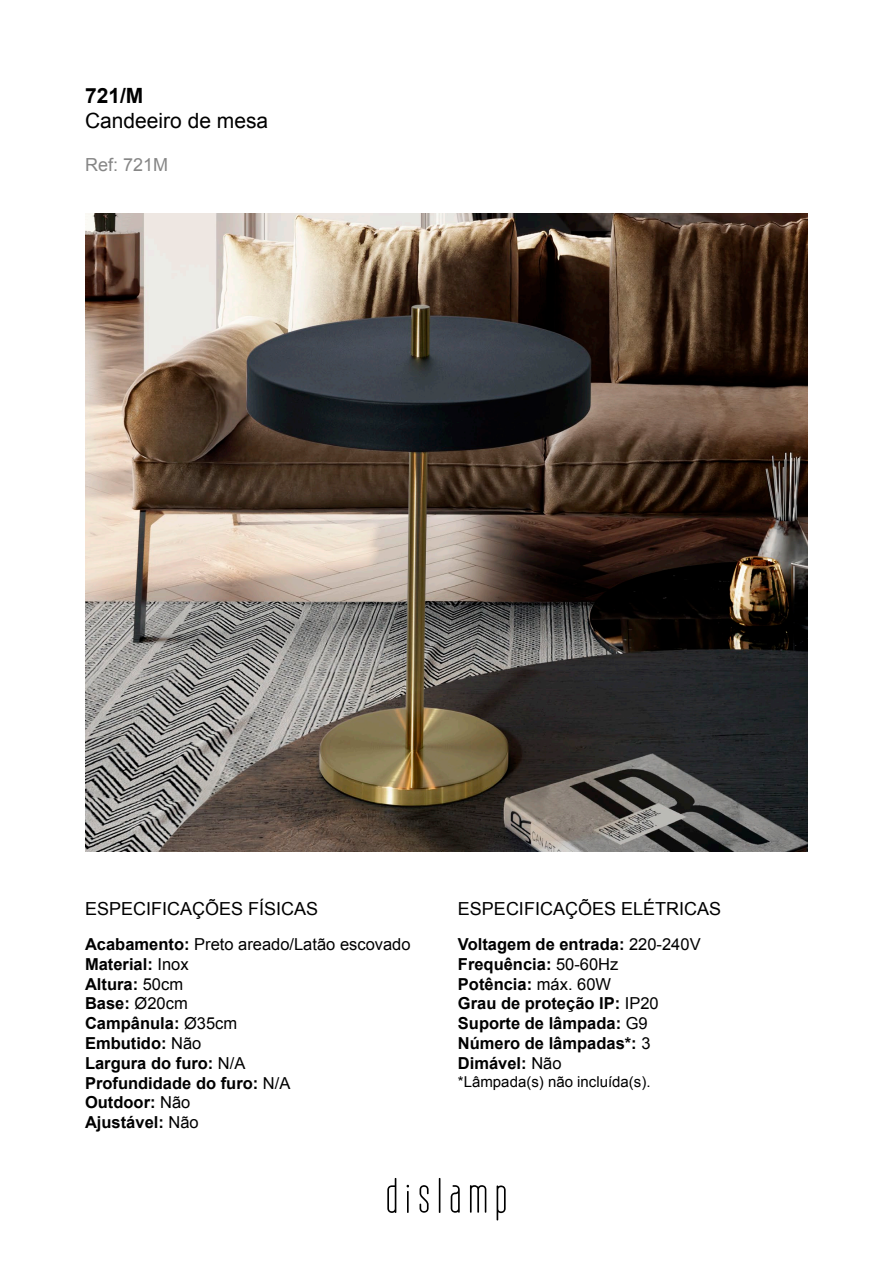
<style>
.page{position:relative;width:893px;height:1263px;background:#fff}
.page>*{position:absolute;margin:0;border:0;box-sizing:border-box;transform-origin:0 0}
.t1{font:21px "Arial";color:#000}
.t2{font:700 21px "Arial";color:#000}
.t3{font:18px "Arial";color:#000}
.t4{font:18px "Arial";color:#868686}
.t5{font:700 16.5px/19.8px "Arial";color:#000}
.t6{font:15px "Arial";color:#000}
.s1{font-weight:400}
</style>
<div class="page">
<img style="left:85px;top:214px;width:723px;height:638px">
<svg style="left:387px;top:1178px;width:9px;height:35px"></svg>
<hr style="left:407px;top:1191px;width:2px;height:22px;background:#000">
<svg style="left:420px;top:1185px;width:9px;height:28px"></svg>
<hr style="left:439px;top:1178px;width:1px;height:35px;background:#000">
<svg style="left:451px;top:1185px;width:9px;height:28px"></svg>
<svg style="left:470px;top:1185px;width:16px;height:28px"></svg>
<svg style="left:497px;top:1185px;width:9px;height:35px"></svg>
<p class="t2" style="left:85px;top:82px;width:60px">721/M</p>
<p class="t1" style="left:85px;top:107px;width:185px">Candeeiro de mesa</p>
<p class="t4" style="left:85px;top:153px;width:85px">Ref: 721M</p>
<p class="t3" style="left:85px;top:896px;width:235px">ESPECIFICAÇÕES FÍSICAS</p>
<p class="t3" style="left:458px;top:896px;width:265px">ESPECIFICAÇÕES ELÉTRICAS</p>
<p class="t5" style="left:85px;top:935px;width:327px">Acabamento: <span class="s1">Preto areado/Latão escovado<br></span>Material: <span class="s1">Inox<br></span>Altura: <span class="s1">50cm<br></span>Base: <span class="s1">Ø20cm<br></span>Campânula: <span class="s1">Ø35cm<br></span>Embutido: <span class="s1">Não<br></span>Largura do furo: <span class="s1">N/A<br></span>Profundidade do furo: <span class="s1">N/A<br></span>Outdoor: <span class="s1">Não<br></span>Ajustável: <span class="s1">Não</span></p>
<p class="t5" style="left:458px;top:935px;width:244px">Voltagem de entrada: <span class="s1">220-240V<br></span>Frequência: <span class="s1">50-60Hz<br></span>Potência: <span class="s1">máx. 60W<br></span>Grau de proteção IP: <span class="s1">IP20<br></span>Suporte de lâmpada: <span class="s1">G9<br></span>Número de lâmpadas*: <span class="s1">3<br></span>Dimável: <span class="s1">Não</span></p>
<p class="t6" style="left:458px;top:1072px;width:194px">*Lâmpada(s) não incluída(s).</p>
</div>
